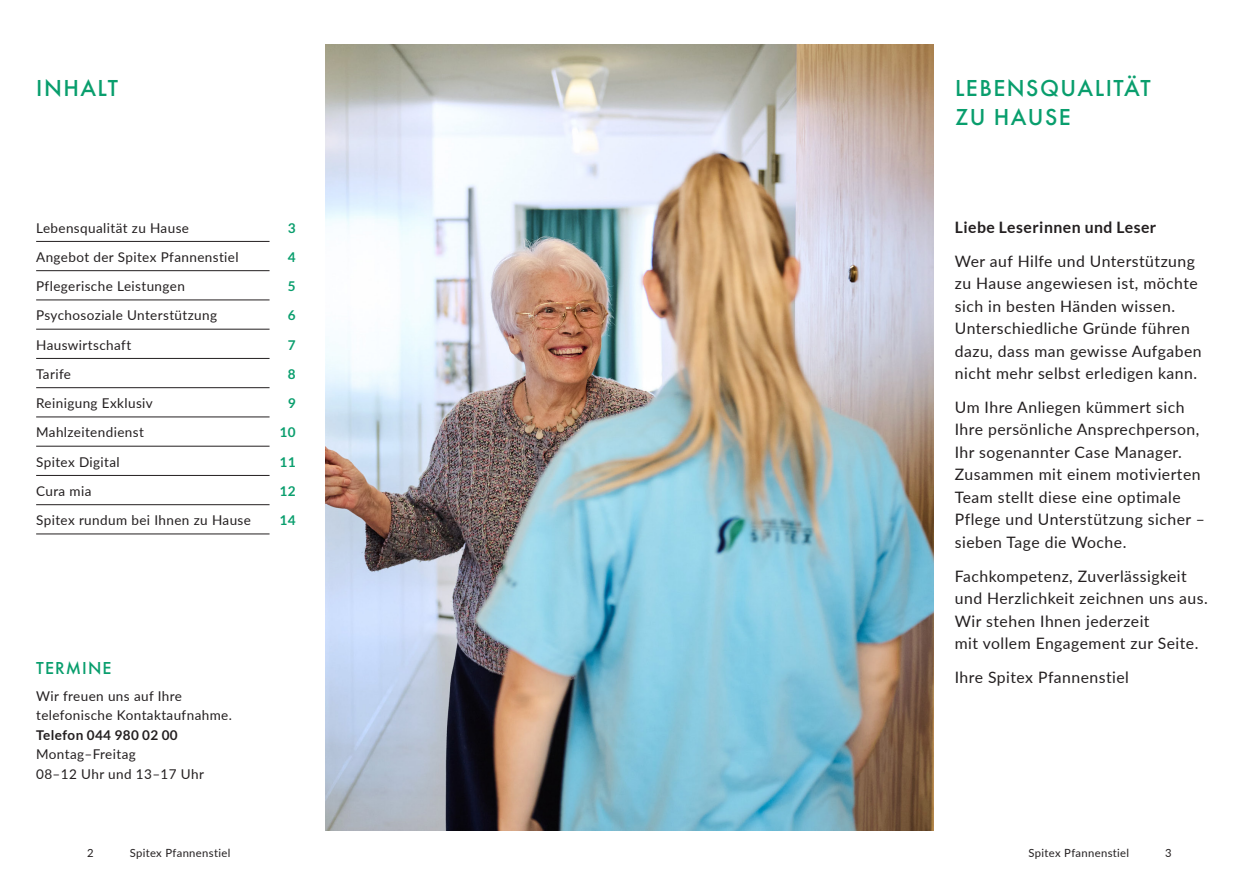
<style>
.page{position:relative;width:1259px;height:893px;background:#fff}
.page>*{position:absolute;margin:0;border:0;box-sizing:border-box;transform-origin:0 0}
.Titel_16_gruen{font:500 24px/28.5px "Futura PT";letter-spacing:.06em;color:#099e6d}
.Titel_12_gruen{font:500 18px "Futura PT";letter-spacing:.06em;color:#099e6d}
.Einleitung{font:15.75px/22.5px "Lato";letter-spacing:.03em;color:#231f20}
.Einleitung-2{font:700 15.75px "Lato";letter-spacing:.03em;color:#231f20}
.Grundschrift{font:13.5px/19.5px "Lato";letter-spacing:.03em;color:#231f20}
.Inhaltsverzeichnis{font:13.5px "Lato";letter-spacing:.03em;color:#231f20}
.Grundschrift-2{font:700 13.5px "Lato";letter-spacing:.03em;color:#231f20}
.Inhaltsverzeichnis-2{font:700 13.5px "Lato";letter-spacing:.03em;color:#099e6d}
.t1{font:11.25px "Lato";letter-spacing:.03em;color:#231f20}
</style>
<div class="page">
<img style="left:325px;top:45px;width:608px;height:785px">
<hr style="left:36px;top:241px;width:233px;height:1px;background:#231f20">
<hr style="left:36px;top:270px;width:233px;height:1px;background:#231f20">
<hr style="left:36px;top:300px;width:233px;height:1px;background:#231f20">
<hr style="left:36px;top:329px;width:233px;height:1px;background:#231f20">
<hr style="left:36px;top:358px;width:233px;height:1px;background:#231f20">
<hr style="left:36px;top:387px;width:233px;height:1px;background:#231f20">
<hr style="left:36px;top:417px;width:233px;height:1px;background:#231f20">
<hr style="left:36px;top:446px;width:233px;height:1px;background:#231f20">
<hr style="left:36px;top:475px;width:233px;height:1px;background:#231f20">
<hr style="left:36px;top:504px;width:233px;height:1px;background:#231f20">
<hr style="left:36px;top:534px;width:233px;height:1px;background:#231f20">
<p class="Titel_16_gruen" style="left:36px;top:74px;width:83px">INHALT</p>
<p class="Titel_16_gruen" style="left:955px;top:74px;width:197px">LEBENSQUALITÄT<br>ZU HAUSE</p>
<p class="Inhaltsverzeichnis" style="left:36px;top:218px;width:154px">Lebensqualität zu Hause</p>
<p class="Inhaltsverzeichnis-2" style="left:288px;top:220px;width:9px">3</p>
<p class="Grundschrift" style="left:36px;top:247px;width:204px">Angebot der Spitex Pfannenstiel</p>
<p class="Inhaltsverzeichnis-2" style="left:288px;top:249px;width:9px">4</p>
<p class="Grundschrift" style="left:36px;top:276px;width:150px">Pflegerische Leistungen</p>
<p class="Inhaltsverzeichnis-2" style="left:288px;top:278px;width:9px">5</p>
<p class="Grundschrift" style="left:36px;top:305px;width:182px">Psychosoziale Unterstützung</p>
<p class="Inhaltsverzeichnis-2" style="left:288px;top:308px;width:9px">6</p>
<p class="Grundschrift" style="left:36px;top:334px;width:97px">Hauswirtschaft</p>
<p class="Inhaltsverzeichnis-2" style="left:288px;top:337px;width:9px">7</p>
<p class="Grundschrift" style="left:36px;top:364px;width:36px">Tarife</p>
<p class="Inhaltsverzeichnis-2" style="left:288px;top:366px;width:9px">8</p>
<p class="Grundschrift" style="left:36px;top:393px;width:118px">Reinigung Exklusiv</p>
<p class="Inhaltsverzeichnis-2" style="left:288px;top:395px;width:9px">9</p>
<p class="Grundschrift" style="left:36px;top:422px;width:109px">Mahlzeitendienst</p>
<p class="Inhaltsverzeichnis-2" style="left:279px;top:425px;width:18px">10</p>
<p class="Grundschrift" style="left:36px;top:451px;width:85px">Spitex Digital</p>
<p class="Inhaltsverzeichnis-2" style="left:279px;top:454px;width:18px">11</p>
<p class="Grundschrift" style="left:36px;top:481px;width:57px">Cura mia</p>
<p class="Inhaltsverzeichnis-2" style="left:279px;top:483px;width:18px">12</p>
<p class="Grundschrift" style="left:36px;top:510px;width:216px">Spitex rundum bei Ihnen zu Hause</p>
<p class="Inhaltsverzeichnis-2" style="left:279px;top:512px;width:18px">14</p>
<p class="Titel_12_gruen" style="left:36px;top:657px;width:77px">TERMINE</p>
<p class="Grundschrift" style="left:36px;top:686px;width:147px">Wir freuen uns auf Ihre</p>
<p class="Grundschrift" style="left:36px;top:705px;width:197px">telefonische Kontaktaufnahme.</p>
<p class="Grundschrift-2" style="left:36px;top:727px;width:143px">Telefon 044 980 02 00</p>
<p class="Grundschrift" style="left:36px;top:744px;width:169px">Montag–Freitag<br>08–12 Uhr und 13–17 Uhr</p>
<p class="Einleitung-2" style="left:955px;top:218px;width:203px">Liebe Leserinnen und Leser</p>
<p class="Einleitung" style="left:955px;top:249px;width:248px">Wer auf Hilfe und Unterstützung zu Hause angewiesen ist, möchte sich in besten Händen wissen.<br>Unterschiedliche Gründe führen dazu, dass man gewisse Aufgaben nicht mehr selbst erledigen kann.</p>
<p class="Einleitung" style="left:955px;top:395px;width:252px">Um Ihre Anliegen kümmert sich<br>Ihre persönliche Ansprechperson,<br>Ihr sogenannter Case Manager.<br>Zusammen mit einem motivierten<br>Team stellt diese eine optimale<br>Pflege und Unterstützung sicher – sieben Tage die Woche.</p>
<p class="Einleitung" style="left:955px;top:564px;width:254px">Fachkompetenz, Zuverlässigkeit und Herzlichkeit zeichnen uns aus.<br>Wir stehen Ihnen jederzeit<br>mit vollem Engagement zur Seite.</p>
<p class="Einleitung" style="left:955px;top:665px;width:176px">Ihre Spitex Pfannenstiel</p>
<p class="t1" style="left:87px;top:845px;width:8px">2</p>
<p class="t1" style="left:130px;top:845px;width:102px">Spitex Pfannenstiel</p>
<p class="t1" style="left:1028px;top:845px;width:102px">Spitex Pfannenstiel</p>
<p class="t1" style="left:1165px;top:845px;width:8px">3</p>
</div>
